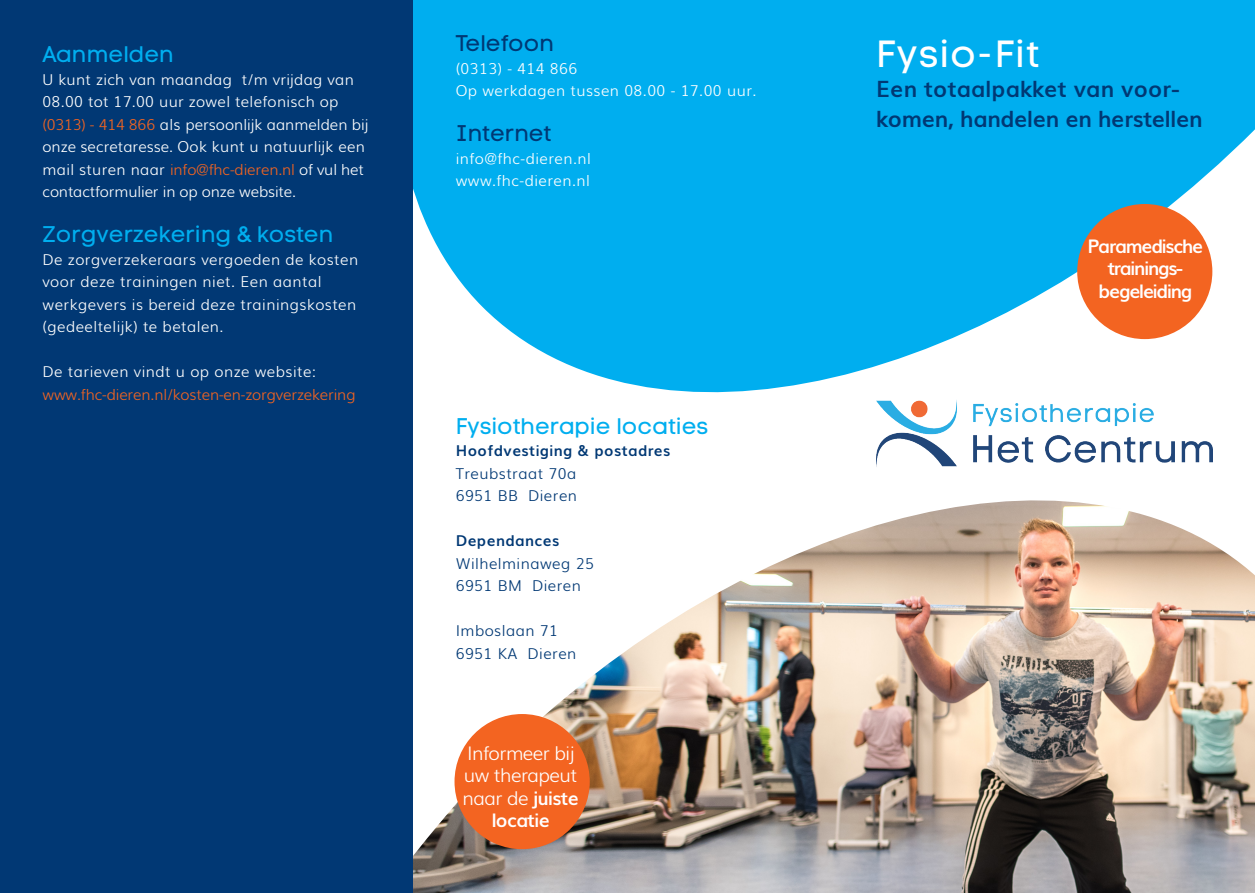
<style>
.page{position:relative;width:1255px;height:893px;background:#fff}
.page>*{position:absolute;margin:0;border:0;box-sizing:border-box;transform-origin:0 0}
.t1{font:37.5px "Code Pro LC";letter-spacing:.02em;color:#fff}
.t2{font:22.5px "Code Pro LC";color:#00aeef}
.t3{font:700 22.5px/30px "Muli";letter-spacing:-.01em;color:#013874}
.t4{font:22.5px "Code Pro LC";color:#013874}
.t5{font:300 18.75px/22.5px "Muli";letter-spacing:-.03em;color:#fff;text-align:center}
.t6{font:700 18.75px/22.5px "Muli";letter-spacing:-.06em;color:#fff;text-align:center}
.t7{font:300 15px/22.5px "Muli";letter-spacing:.03em;color:#fff}
.t8{font:300 15px/22.5px "Muli";color:#fff}
.t9{font:300 15px/22.5px "Muli";letter-spacing:.03em;color:#013874}
.t10{font:300 15px "Muli";letter-spacing:-.01em;color:#f36421}
.t11{font:700 15px "Muli";letter-spacing:.03em;color:#013874}
.s1{color:#f36421}
.s2{font-weight:700}
</style>
<div class="page">
<img style="left:412px;top:500px;width:842px;height:393px">
<svg style="left:412px;top:0;width:842px;height:471px;fill:#00aeef"></svg>
<div style="left:1077px;top:204px;width:135px;height:135px;background:#f36421;border-radius:50%"></div>
<img style="left:876px;top:400px;width:336px;height:68px">
<div style="left:454px;top:714px;width:135px;height:135px;background:#f36421;border-radius:50%"></div>
<div style="left:0;top:0;width:412px;height:893px;background:#013874"></div>
<h2 class="t2" style="left:43px;top:45px;width:133px">Aanmelden</h2>
<p class="t8" style="left:43px;top:67px;width:327px">U kunt zich van maandag t/m vrĳdag van 08.00 tot 17.00 uur zowel telefonisch op <span class="s1">(0313) - 414 866</span> als persoonlĳk aanmelden bĳ onze secretaresse. Ook kunt u natuurlĳk een mail sturen naar <span class="s1">info@fhc-dieren.nl</span> of vul het contactformulier in op onze website.</p>
<h2 class="t2" style="left:43px;top:225px;width:292px">Zorgverzekering &amp; kosten</h2>
<p class="t7" style="left:43px;top:247px;width:317px">De zorgverzekeraars vergoeden de kosten voor deze trainingen niet. Een aantal werkgevers is bereid deze trainingskosten (gedeeltelijk) te betalen.</p>
<p class="t7" style="left:43px;top:359px;width:275px">De tarieven vindt u op onze website:</p>
<p class="t10" style="left:43px;top:382px;width:314px">www.fhc-dieren.nl/kosten-en-zorgverzekering</p>
<h2 class="t4" style="left:456px;top:34px;width:100px">Telefoon</h2>
<p class="t7" style="left:456px;top:56px;width:302px">(0313) - 414 866<br>Op werkdagen tussen 08.00 - 17.00 uur.</p>
<h2 class="t4" style="left:456px;top:124px;width:97px">Internet</h2>
<p class="t7" style="left:456px;top:146px;width:137px">info@fhc-dieren.nl www.fhc-dieren.nl</p>
<h2 class="t2" style="left:456px;top:417px;width:254px">Fysiotherapie locaties</h2>
<p class="t11" style="left:456px;top:438px;width:216px">Hoofdvestiging &amp; postadres</p>
<p class="t9" style="left:456px;top:461px;width:123px">Treubstraat 70a<br>6951 BB Dieren</p>
<p class="t11" style="left:456px;top:528px;width:105px">Dependances</p>
<p class="t9" style="left:456px;top:551px;width:140px">Wilhelminaweg 25<br>6951 BM Dieren</p>
<p class="t9" style="left:456px;top:618px;width:122px">Imboslaan 71<br>6951 KA Dieren</p>
<p class="t5" style="left:462px;top:740px;width:118px">Informeer bĳ uw therapeut naar de <span class="s2">juiste locatie</span></p>
<h1 class="t1" style="left:876px;top:39px;width:164px">Fysio-Fit</h1>
<h2 class="t3" style="left:876px;top:72px;width:328px">Een totaalpakket van voor&shy;komen, handelen en herstellen</h2>
<p class="t6" style="left:1087px;top:233px;width:117px">Paramedische trainings&shy;begeleiding</p>
</div>
